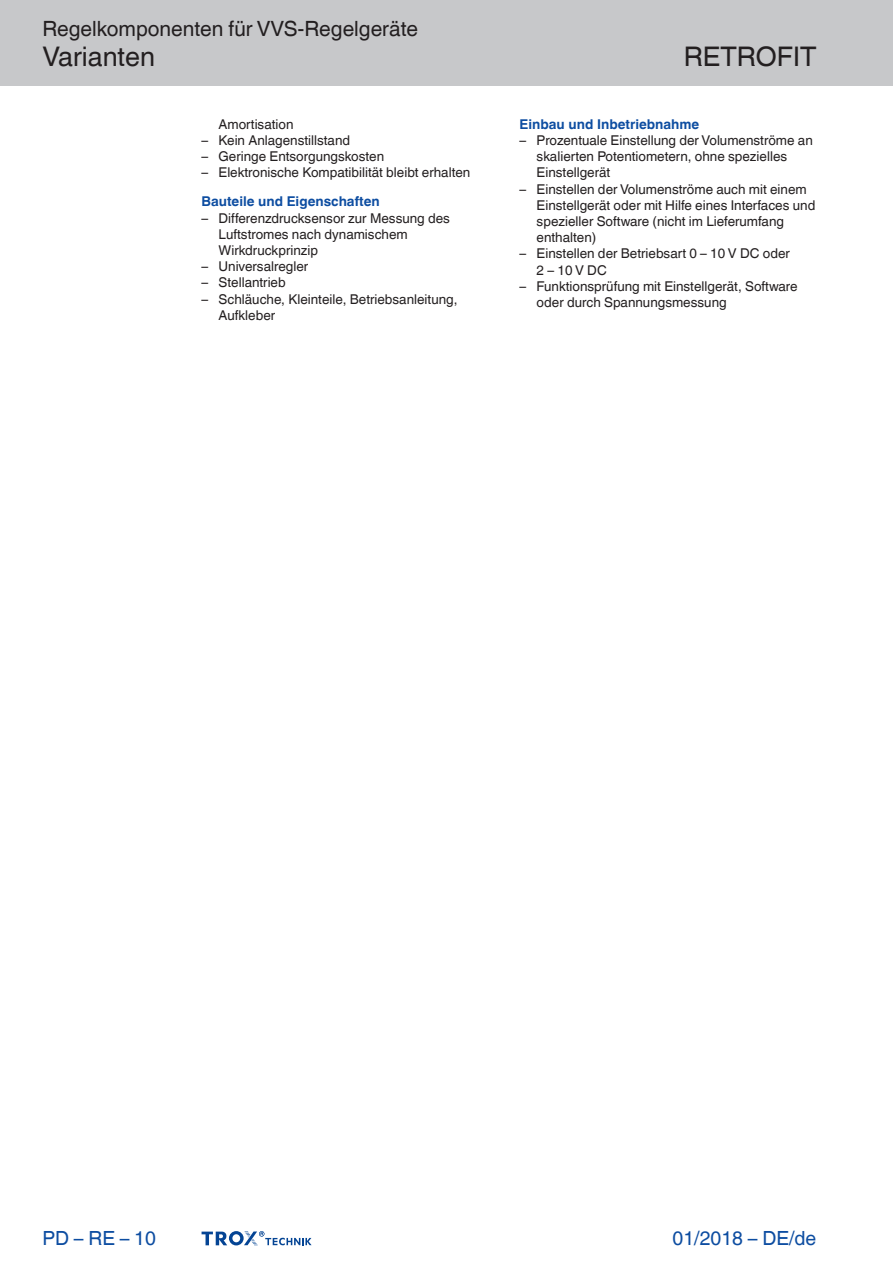
<style>
.page{position:relative;width:893px;height:1263px;background:#fff}
.page>*{position:absolute;margin:0;border:0;box-sizing:border-box;transform-origin:0 0}
.Navigation_2{font:27px "TROX Helvetica";color:#231f20}
.Navigation_3{font:27px "TROX Helvetica";color:#231f20}
.Navigation_1{font:21px "TROX Helvetica";color:#231f20}
.date{font:19.5px "TROX Helvetica";color:#0d4da1}
.pagina_li-re{font:19.5px "TROX Helvetica";color:#0d4da1}
.descr_txt_section_li{font:13.5px/16.2px "TROX Helvetica";color:#231f20}
.descr_txt_section_ti{font:700 13.5px "TROX Helvetica";color:#0d4da1}
</style>
<div class="page">
<div style="left:0;top:0;width:893px;height:85px;background:#c7c8ca"></div>
<svg style="left:202px;top:1231px;width:110px;height:15px"></svg>
<p class="Navigation_1" style="left:43px;top:17px;width:377px">Regelkomponenten für VVS-Regelgeräte</p>
<p class="Navigation_2" style="left:43px;top:41px;width:114px">Varianten</p>
<p class="descr_txt_section_li" style="left:219px;top:116px;width:76px">Amortisation</p>
<p class="descr_txt_section_li" style="left:202px;top:132px;width:150px">– Kein Anlagenstillstand</p>
<p class="descr_txt_section_li" style="left:202px;top:148px;width:184px">– Geringe Entsorgungskosten</p>
<p class="descr_txt_section_li" style="left:202px;top:165px;width:270px">– Elektronische Kompatibilität bleibt erhalten</p>
<p class="descr_txt_section_ti" style="left:202px;top:194px;width:180px">Bauteile und Eigenschaften</p>
<p class="descr_txt_section_li" style="left:219px;top:210px;width:233px;text-indent:-17px">– Differenzdrucksensor zur Messung des<br>Luftstromes nach dynamischem<br>Wirkdruckprinzip</p>
<p class="descr_txt_section_li" style="left:202px;top:258px;width:108px">– Universalregler</p>
<p class="descr_txt_section_li" style="left:202px;top:275px;width:86px">– Stellantrieb</p>
<p class="descr_txt_section_li" style="left:219px;top:291px;width:240px;text-indent:-17px">– Schläuche, Kleinteile, Betriebsanleitung,<br>Aufkleber</p>
<p class="Navigation_3" style="left:684px;top:41px;width:134px">RETROFIT</p>
<p class="descr_txt_section_ti" style="left:520px;top:116px;width:181px">Einbau und Inbetriebnahme</p>
<p class="descr_txt_section_li" style="left:537px;top:132px;width:278px;text-indent:-17px">– Prozentuale Einstellung der Volumenströme an skalierten Potentiometern, ohne spezielles<br>Einstellgerät</p>
<p class="descr_txt_section_li" style="left:537px;top:181px;width:280px;text-indent:-17px">– Einstellen der Volumenströme auch mit einem Einstellgerät oder mit Hilfe eines Interfaces und spezieller Software (nicht im Lieferumfang enthalten)</p>
<p class="descr_txt_section_li" style="left:537px;top:246px;width:255px;text-indent:-17px">– Einstellen der Betriebsart 0 – 10 V DC oder<br>2–10VDC</p>
<p class="descr_txt_section_li" style="left:537px;top:278px;width:262px;text-indent:-17px">– Funktionsprüfung mit Einstellgerät, Software oder durch Spannungsmessung</p>
<p class="pagina_li-re" style="left:43px;top:1227px;width:115px">PD – RE – 10</p>
<p class="date" style="left:673px;top:1227px;width:145px">01/2018 – DE/de</p>
</div>
